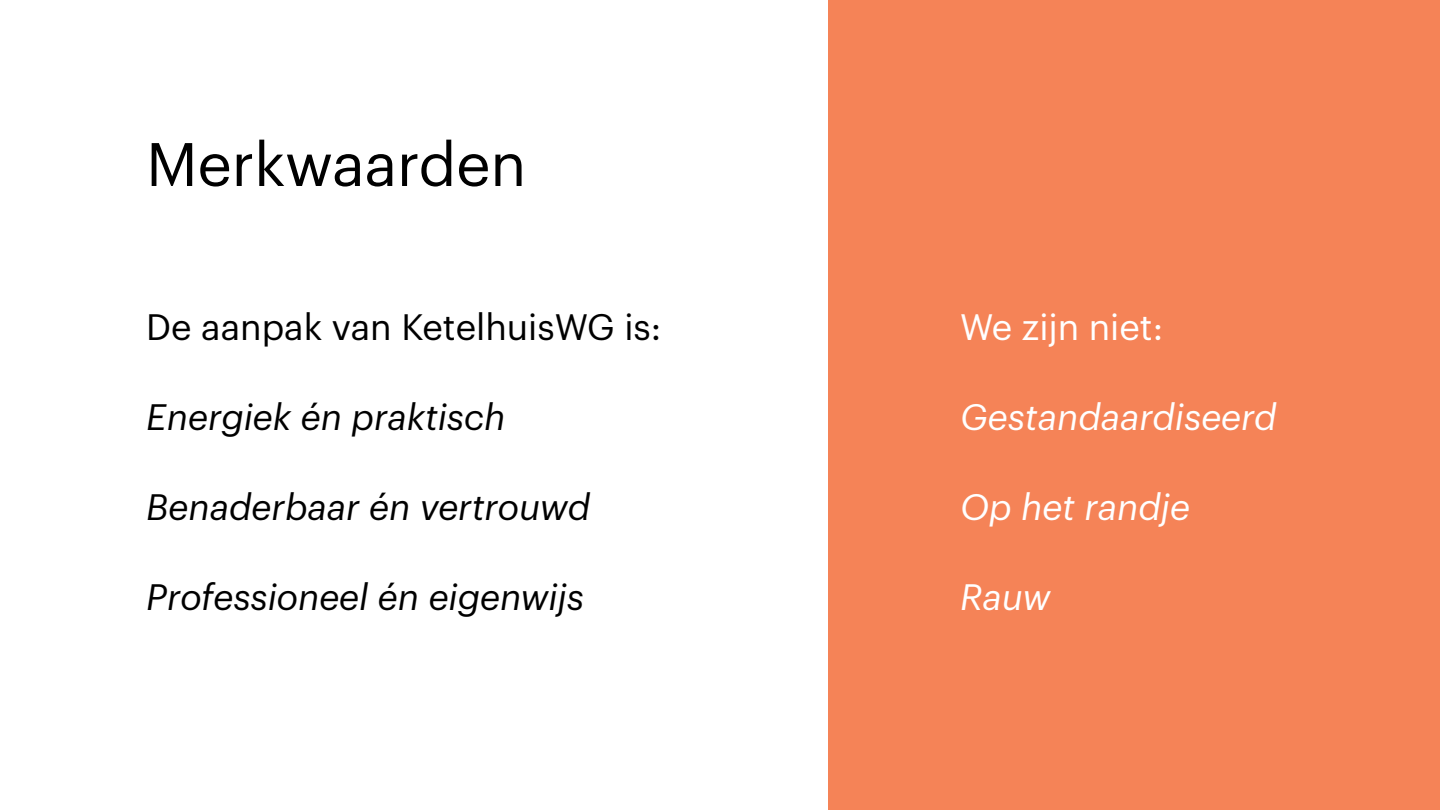
<style>
.page{position:relative;width:1440px;height:810px;background:#fff}
.page>*{position:absolute;margin:0;border:0;box-sizing:border-box;transform-origin:0 0}
.t1{font:60px "Graphik";color:#000}
.t2{font:italic 36px "Graphik";color:#000}
.t3{font:italic 36px "Graphik";color:#fff}
.t4{font:36px "Graphik";color:#000}
.t5{font:36px "Graphik";color:#fff}
</style>
<div class="page">
<div style="left:829px;top:0;width:611px;height:810px;background:#f58357"></div>
<h1 class="t1" style="left:146px;top:119px;width:382px">Merkwaarden</h1>
<p class="t4" style="left:146px;top:300px;width:517px">De aanpak van KetelhuisWG is:</p>
<p class="t5" style="left:960px;top:300px;width:205px">We zijn niet:</p>
<p class="t2" style="left:146px;top:390px;width:361px">Energiek én praktisch</p>
<p class="t3" style="left:960px;top:390px;width:318px">Gestandaardiseerd</p>
<p class="t2" style="left:146px;top:480px;width:446px">Benaderbaar én vertrouwd</p>
<p class="t3" style="left:960px;top:480px;width:232px">Op het randje</p>
<p class="t2" style="left:146px;top:570px;width:439px">Professioneel én eigenwijs</p>
<p class="t3" style="left:960px;top:570px;width:92px">Rauw</p>
</div>
